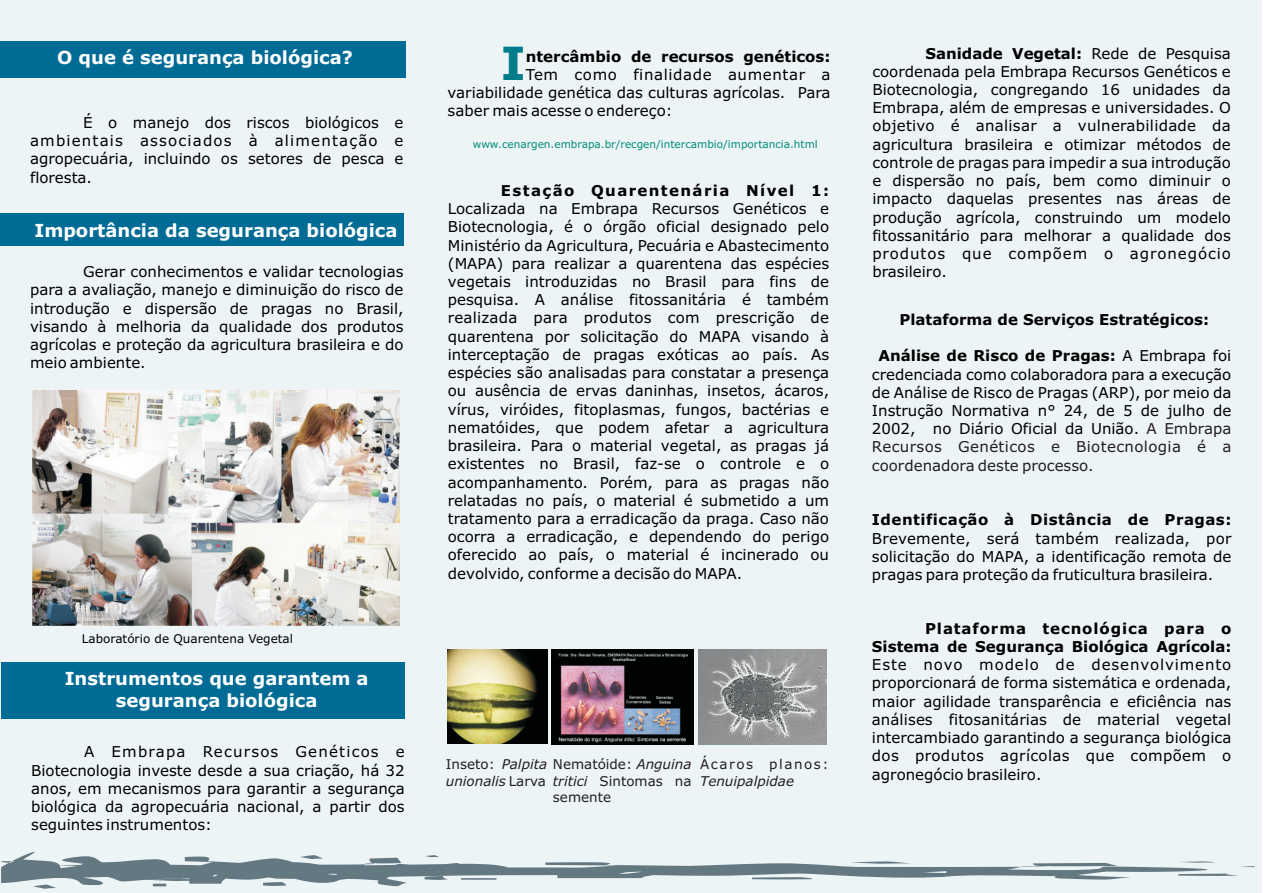
<style>
.page{position:relative;width:1263px;height:893px;background:#fff}
.page>*{position:absolute;margin:0;border:0;box-sizing:border-box;transform-origin:0 0}
.t1{font:700 45.75px "Verdana";color:#007c8a}
.t2{font:700 18px/21.9px "Verdana";color:#fff;text-align:center}
.t3{font:15px/18.3px "Verdana";color:#000;text-align:justify}
.t4{font:700 15px/18.3px "Verdana";color:#000;text-align:right}
.t5{font:15px/18.3px "Verdana";color:#231f20;text-align:justify}
.t6{font:700 15px "Verdana";letter-spacing:.03em;color:#000}
.t7{font:700 15px "Verdana";letter-spacing:.09em;color:#000}
.t8{font:13.5px/16.4px "Verdana";color:#231f20}
.t9{font:13.5px "Verdana";letter-spacing:.115em;color:#231f20}
.t10{font:italic 13.5px "Verdana";color:#231f20}
.t11{font:12px "Verdana";color:#000}
.t12{font:10.5px "Verdana";color:#008b77}
.s1{font-style:italic}
.s2{font-weight:700}
</style>
<div class="page">
<div style="left:0;top:0;width:1262px;height:893px;background:#edf4f6"></div>
<svg style="left:1px;top:851px;width:1253px;height:38px"></svg>
<div style="left:0;top:41px;width:406px;height:37px;background:#006c95"></div>
<div style="left:1px;top:662px;width:404px;height:57px;background:#006c95"></div>
<div style="left:0;top:214px;width:404px;height:32px;background:#006c95"></div>
<img style="left:33px;top:390px;width:366px;height:235px">
<img style="left:447px;top:650px;width:100px;height:93px">
<img style="left:552px;top:650px;width:141px;height:94px">
<img style="left:699px;top:650px;width:128px;height:94px">
<p class="t2" style="left:57px;top:48px;width:297px">O que é segurança biológica?</p>
<p class="t3" style="left:30px;top:115px;width:375px;text-indent:53px">É o manejo dos riscos biológicos e ambientais associados à alimentação e agropecuária, incluindo os setores de pesca e floresta.</p>
<p class="t2" style="left:35px;top:221px;width:365px">Importância da segurança biológica</p>
<p class="t3" style="left:30px;top:264px;width:375px;text-indent:53px">Gerar conhecimentos e validar tecnologias para a avaliação, manejo e diminuição do risco de introdução e dispersão de pragas no Brasil, visando à melhoria da qualidade dos produtos agrícolas e proteção da agricultura brasileira e do meio ambiente.</p>
<p class="t11" style="left:82px;top:634px;width:213px">Laboratório de Quarentena Vegetal</p>
<p class="t2" style="left:65px;top:669px;width:305px">Instrumentos que garantem a segurança biológica</p>
<p class="t3" style="left:31px;top:744px;width:375px;text-indent:53px">A Embrapa Recursos Genéticos e Biotecnologia investe desde a sua criação, há 32 anos, em mecanismos para garantir a segurança biológica da agropecuária nacional, a partir dos seguintes instrumentos:</p>
<h1 class="t1" style="left:501px;top:45px;width:27px">I</h1>
<p class="t4" style="left:526px;top:48px;width:306px">ntercâmbio de recursos genéticos:</p>
<p class="t3" style="left:448px;top:67px;width:384px;text-indent:78px">Tem como finalidade aumentar a variabilidade genética das culturas agrícolas. Para saber mais acesse o endereço:</p>
<p class="t12" style="left:473px;top:140px;width:347px">www.cenargen.embrapa.br/recgen/intercambio/importancia.html</p>
<p class="t7" style="left:501px;top:184px;width:330px">Estação Quarentenária Nível 1:</p>
<p class="t3" style="left:448px;top:201px;width:383px">Localizada na Embrapa Recursos Genéticos e Biotecnologia, é o órgão oficial designado pelo Ministério da Agricultura, Pecuária e Abastecimento (MAPA) para realizar a quarentena das espécies vegetais introduzidas no Brasil para fins de pesquisa. A análise fitossanitária é também realizada para produtos com prescrição de quarentena por solicitação do MAPA visando à interceptação de pragas exóticas ao país. As espécies são analisadas para constatar a presença ou ausência de ervas daninhas, insetos, ácaros, vírus, viróides, fitoplasmas, fungos, bactérias e nematóides, que podem afetar a agricultura brasileira. Para o material vegetal, as pragas já existentes no Brasil, faz-se o controle e o acompanhamento. Porém, para as pragas não relatadas no país, o material é submetido a um tratamento para a erradicação da praga. Caso não ocorra a erradicação, e dependendo do perigo oferecido ao país, o material é incinerado ou devolvido, conforme a decisão do MAPA.</p>
<p class="t8" style="left:553px;top:757px;width:140px;text-align:justify;text-indent:-51px"><span class="s1">Palpita</span> Nematóide: <span class="s1">Anguina tritici</span> Sintomas na semente</p>
<p class="t9" style="left:700px;top:759px;width:130px">Ácaros planos:</p>
<p class="t8" style="left:446px;top:757px;width:102px">Inseto: <span class="s1">unionalis</span> Larva</p>
<p class="t10" style="left:700px;top:775px;width:96px">Tenuipalpidae</p>
<p class="t3" style="left:872px;top:45px;width:360px;text-indent:53px"><span class="s2">Sanidade Vegetal:</span> Rede de Pesquisa coordenada pela Embrapa Recursos Genéticos e Biotecnologia, congregando 16 unidades da Embrapa, além de empresas e universidades. O objetivo é analisar a vulnerabilidade da agricultura brasileira e otimizar métodos de controle de pragas para impedir a sua introdução e dispersão no país, bem como diminuir o impacto daquelas presentes nas áreas de produção agrícola, construindo um modelo fitossanitário para melhorar a qualidade dos produtos que compõem o agronegócio brasileiro.</p>
<p class="t4" style="left:899px;top:311px;width:311px">Plataforma de Serviços Estratégicos:</p>
<p class="t3" style="left:872px;top:348px;width:361px;text-indent:7px"><span class="s2">Análise de Risco de Pragas:</span> A Embrapa foi credenciada como colaboradora para a execução de Análise de Risco de Pragas (ARP), por meio da Instrução Normativa n° 24, de 5 de julho de 2002, no Diário Oficial da União.</p>
<p class="t5" style="left:872px;top:421px;width:361px;text-indent:275px">A Embrapa Recursos Genéticos e Biotecnologia é a coordenadora deste processo.</p>
<p class="t6" style="left:872px;top:514px;width:361px">Identificação à Distância de Pragas:</p>
<p class="t3" style="left:872px;top:530px;width:361px">Brevemente, será também realizada, por solicitação do MAPA, a identificação remota de pragas para proteção da fruticultura brasileira.</p>
<p class="t4" style="left:872px;top:620px;width:361px">Plataforma tecnológica para o<br>Sistema de Segurança Biológica Agrícola:</p>
<p class="t3" style="left:872px;top:657px;width:361px">Este novo modelo de desenvolvimento proporcionará de forma sistemática e ordenada, maior agilidade transparência e eficiência nas análises fitosanitárias de material vegetal intercambiado garantindo a segurança biológica dos produtos agrícolas que compõem o agronegócio brasileiro.</p>
</div>
